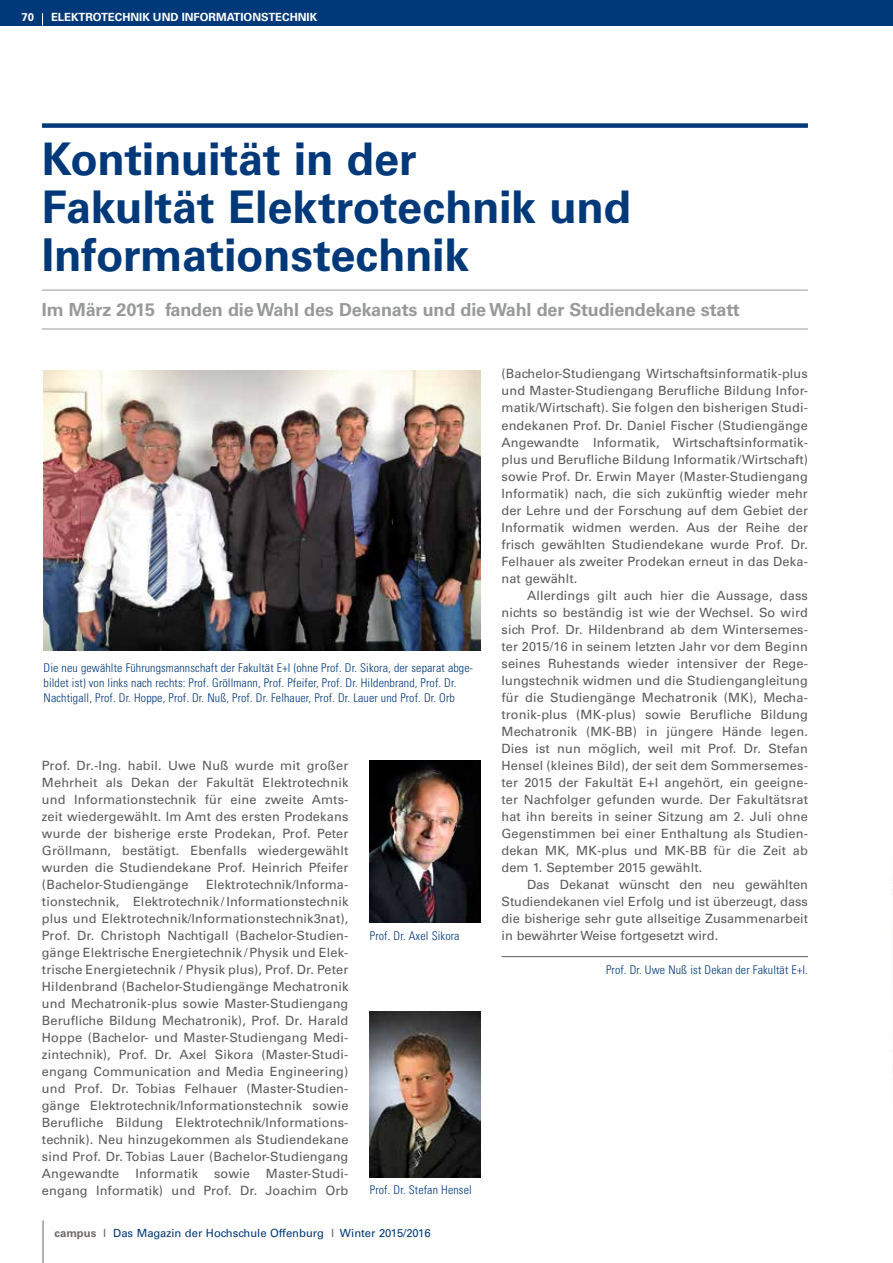
<style>
.page{position:relative;width:893px;height:1263px;background:#fff}
.page>*{position:absolute;margin:0;border:0;box-sizing:border-box;transform-origin:0 0}
.t1{font:700 45px/48px "Univers LT Std";letter-spacing:-.005em;color:#003979}
.t2{font:700 18px "Univers LT Std";letter-spacing:-.01em;color:#989999}
.t3{font:12.75px/17px "Univers LT Std";letter-spacing:.01em;color:#5b5b5a;text-align:justify}
.t4{font:300 condensed 12px/15px "Univers";letter-spacing:.01em;color:#003979}
.t5{font:11.25px "Univers LT Std";color:#003979}
.t6{font:700 11.25px "Univers LT Std";color:#fff}
.s1{font-weight:700;color:#6e6a68}
.s2{color:#6e6a68}
</style>
<div class="page">
<img style="left:892px;top:876px;width:1px;height:197px">
<div style="left:0;top:0;width:893px;height:26px;background:#003979"></div>
<svg style="left:42px;top:13px;width:1px;height:13px"></svg>
<hr style="left:43px;top:1220px;width:1px;height:43px;background:#6e6a68">
<hr style="left:501px;top:956px;width:307px;height:1px;background:#5b5b5a">
<div style="left:42px;top:123px;width:766px;height:5px;background:#003979"></div>
<hr style="left:42px;top:290px;width:766px;height:1px;background:#989999">
<hr style="left:42px;top:329px;width:766px;height:1px;background:#989999">
<img style="left:44px;top:371px;width:436px;height:280px">
<img style="left:370px;top:1011px;width:110px;height:166px">
<img style="left:370px;top:760px;width:110px;height:163px">
<p class="t6" style="left:22px;top:10px;width:14px">70</p>
<p class="t6" style="left:51px;top:10px;width:268px">ELEKTROTECHNIK UND INFORMATIONSTECHNIK</p>
<h1 class="t1" style="left:42px;top:135px;width:591px">Kontinuität in der<br>Fakultät Elektrotechnik und<br>Informationstechnik</h1>
<h2 class="t2" style="left:42px;top:299px;width:699px">Im März 2015 fanden die Wahl des Dekanats und die Wahl der Studiendekane statt</h2>
<p class="t4" style="left:44px;top:660px;width:431px">Die neu gewählte Führungsmannschaft der Fakultät E+I (ohne Prof. Dr. Sikora, der separat abge&shy;bildet ist) von links nach rechts: Prof. Gröllmann, Prof. Pfeifer, Prof. Dr. Hildenbrand, Prof. Dr.<br>Nachtigall, Prof. Dr. Hoppe, Prof. Dr. Nuß, Prof. Dr. Felhauer, Prof. Dr. Lauer und Prof. Dr. Orb</p>
<p class="t3" style="left:42px;top:757px;width:308px">Prof. Dr.-Ing. habil. Uwe Nuß wurde mit großer Mehrheit als Dekan der Fakultät Elektrotechnik und Informationstechnik für eine zweite Amts&shy;zeit wiedergewählt. Im Amt des ersten Prodekans wurde der bisherige erste Prodekan, Prof. Peter Gröllmann, bestätigt. Ebenfalls wiedergewählt wurden die Studiendekane Prof. Heinrich Pfeifer (Bachelor-Studiengänge</p>
<p class="t3" style="left:42px;top:876px;width:308px;text-indent:164px">Elektrotechnik/Informa&shy;tionstechnik, Elektrotechnik / Informationstechnik plus und Elektrotechnik/Informationstechnik3nat), Prof. Dr. Christoph Nachtigall (Bachelor-Studien&shy;gänge Elektrische Energietechnik /Physik und Elek&shy;trische Energietechnik / Physik plus), Prof. Dr. Peter Hildenbrand (Bachelor-Studiengänge Mechatronik und Mechatronik-plus sowie Master-Studiengang Berufliche Bildung Mechatronik), Prof. Dr. Harald Hoppe (Bachelor- und Master-Studiengang Medi&shy;zintechnik), Prof. Dr. Axel Sikora (Master-Studi&shy;engang Communication and Media Engineering) und Prof. Dr. Tobias Felhauer (Master-Studien&shy;gänge Elektrotechnik/Informationstechnik sowie Berufliche Bildung Elektrotechnik/Informations&shy;technik). Neu hinzugekommen als Studiendekane sind Prof. Dr. Tobias Lauer (Bachelor-Studiengang Angewandte</p>
<p class="t3" style="left:42px;top:1165px;width:308px;text-align:right">Master-Studi-<br>engang Informatik) und Prof. Dr. Joachim Orb</p>
<p class="t3" style="left:135px;top:1165px;width:64px">Informatik</p>
<p class="t3" style="left:214px;top:1165px;width:37px">sowie</p>
<p class="t4" style="left:370px;top:928px;width:91px">Prof. Dr. Axel Sikora</p>
<p class="t4" style="left:370px;top:1183px;width:103px">Prof. Dr. Stefan Hensel</p>
<p class="t5" style="left:54px;top:1226px;width:378px"><span class="s1">campus</span> <span class="s2">I</span> Das Magazin der Hochschule Offenburg <span class="s2">I</span> Winter 2015/2016</p>
<p class="t3" style="left:501px;top:366px;width:308px">(Bachelor-Studiengang Wirtschaftsinformatik-plus und Master-Studiengang Berufliche Bildung Infor&shy;matik/Wirtschaft). Sie folgen den bisherigen Studi&shy;endekanen Prof. Dr. Daniel Fischer (Studiengänge Angewandte Informatik, Wirtschaftsinformatik&shy;plus und Berufliche Bildung Informatik /Wirtschaft) sowie Prof. Dr. Erwin Mayer (Master-Studiengang Informatik) nach, die sich zukünftig wieder mehr der Lehre und der Forschung auf dem Gebiet der Informatik widmen werden. Aus der Reihe der frisch gewählten Studiendekane wurde Prof. Dr.<br>Felhauer als zweiter Prodekan erneut in das Deka&shy;nat gewählt.</p>
<p class="t3" style="left:501px;top:587px;width:308px;text-indent:26px">Allerdings gilt auch hier die Aussage, dass nichts so beständig ist wie der Wechsel. So wird sich Prof. Dr. Hildenbrand ab dem Wintersemes&shy;ter 2015/16 in seinem letzten Jahr vor dem Beginn seines Ruhestands wieder intensiver der Rege&shy;lungstechnik widmen und die Studiengangleitung für die Studiengänge Mechatronik (MK), Mecha&shy;tronik-plus (MK-plus) sowie Berufliche Bildung Mechatronik (MK-BB) in jüngere Hände legen.<br>Dies ist nun möglich, weil mit Prof. Dr. Stefan Hensel (kleines Bild), der seit dem Sommersemes&shy;ter 2015 der Fakultät E+I angehört, ein geeigne&shy;ter Nachfolger gefunden wurde. Der Fakultätsrat hat ihn bereits in seiner Sitzung am 2. Juli ohne Gegenstimmen bei einer Enthaltung als Studien&shy;dekan MK, MK-plus und MK-BB für die Zeit ab dem 1. September 2015 gewählt.</p>
<p class="t3" style="left:501px;top:876px;width:308px;text-indent:26px">Das Dekanat wünscht den neu gewählten Studiendekanen viel Erfolg und ist überzeugt, dass die bisherige sehr gute allseitige Zusammenarbeit in bewährter Weise fortgesetzt wird.</p>
<p class="t4" style="left:606px;top:962px;width:203px">Prof. Dr. Uwe Nuß ist Dekan der Fakultät E+I.</p>
</div>
